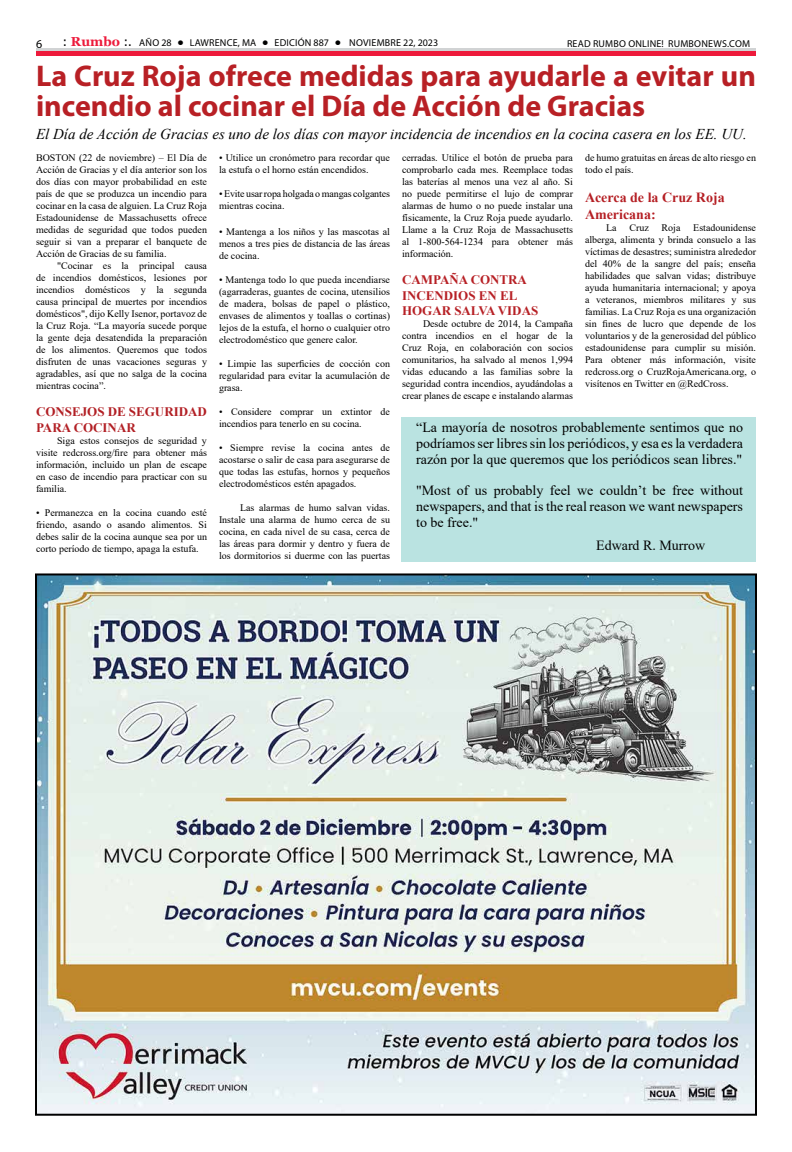
<style>
.page{position:relative;width:792px;height:1152px;background:#fff}
.page>*{position:absolute;margin:0;border:0;box-sizing:border-box;transform-origin:0 0}
.t1{font:700 30px/30px "Myriad Pro";color:#b82025}
.t2{font:italic 15px "Times New Roman";color:#000}
.t3{font:14px/16px "Times New Roman";color:#000;text-align:justify}
.t4{font:700 14px/16.8px "Times New Roman";color:#b51f24}
.t5{font:700 13px/15.6px "Times New Roman";color:#b72025}
.t6{font:700 13px/15.6px "Times New Roman";color:#b21f24}
.t7{font:12px "Myriad Pro";color:#000}
.t8{font:10px/12px "Times New Roman";color:#000;text-align:justify}
.t9{font:10px "Myriad Pro";letter-spacing:.02em;color:#000}
.s1{font-family:"Tahoma";font-size:12px}
.s2{font-family:"Georgia";font-weight:700;font-size:13px;color:#ed1a3b}
.s3{font-family:"Tahoma";font-weight:700;color:#fff}
</style>
<div class="page">
<div style="left:36px;top:51px;width:720px;height:5px;background:#ed1a3b"></div>
<hr style="left:36px;top:48px;width:720px;height:2px;background:#d1d3d4">
<img style="left:38px;top:576px;width:716px;height:537px">
<div style="left:402px;top:417px;width:354px;height:144px;background:#bae3e1"></div>
<p class="t7" style="left:36px;top:37px;width:8px">6</p>
<p class="t9" style="left:63px;top:36px;width:377px"><span class="s1">:</span> <span class="s2">Rumbo</span> <span class="s1">:.</span> AÑO 28 <span class="s3">•</span> LAWRENCE, MA <span class="s3">•</span> EDICIÓN 887 <span class="s3">•</span> NOVIEMBRE 22, 2023</p>
<p class="t9" style="left:567px;top:37px;width:185px">READ RUMBO ONLINE! RUMBONEWS.COM</p>
<h1 class="t1" style="left:36px;top:60px;width:721px">La Cruz Roja ofrece medidas para ayudarle a evitar un incendio al cocinar el Día de Acción de Gracias</h1>
<h2 class="t2" style="left:36px;top:123px;width:712px">El Día de Acción de Gracias es uno de los días con mayor incidencia de incendios en la cocina casera en los EE. UU.</h2>
<p class="t8" style="left:585px;top:151px;width:173px">de humo gratuitas en áreas de alto riesgo en todo el país.</p>
<h3 class="t4" style="left:585px;top:188px;width:141px">Acerca de la Cruz Roja<br>Americana:</h3>
<p class="t8" style="left:606px;top:221px;width:12px">La</p>
<p class="t8" style="left:629px;top:221px;width:21px">Cruz</p>
<p class="t8" style="left:662px;top:221px;width:20px">Roja</p>
<p class="t8" style="left:36px;top:151px;width:173px">BOSTON (22 de noviembre) – El Día de Acción de Gracias y el día anterior son los dos días con mayor probabilidad en este país de que se produzca un incendio para cocinar en la casa de alguien. La Cruz Roja Estadounidense de Massachusetts ofrece medidas de seguridad que todos pueden seguir si van a preparar el banquete de Acción de Gracias de su familia.</p>
<p class="t8" style="left:36px;top:259px;width:173px;text-indent:21px">"Cocinar es la principal causa de incendios domésticos, lesiones por incendios domésticos y la segunda causa principal de muertes por incendios domésticos", dijo Kelly Isenor, portavoz de la Cruz Roja. “La mayoría sucede porque la gente deja desatendida la preparación de los alimentos. Queremos que todos disfruten de unas vacaciones seguras y agradables, así que no salga de la cocina mientras cocina”.</p>
<h3 class="t6" style="left:36px;top:404px;width:172px">CONSEJOS DE SEGURIDAD<br>PARA COCINAR</h3>
<p class="t8" style="left:36px;top:434px;width:173px;text-indent:21px">Siga estos consejos de seguridad y visite redcross.org/fire para obtener más información, incluido un plan de escape en caso de incendio para practicar con su familia.</p>
<p class="t8" style="left:36px;top:506px;width:173px">• Permanezca en la cocina cuando esté friendo, asando o asando alimentos. Si debes salir de la cocina aunque sea por un corto período de tiempo, apaga la estufa.</p>
<p class="t8" style="left:219px;top:151px;width:173px">• Utilice un cronómetro para recordar que la estufa o el horno están encendidos.</p>
<p class="t8" style="left:219px;top:187px;width:173px">• Evite usar ropa holgada o mangas colgantes mientras cocina.</p>
<p class="t8" style="left:219px;top:225px;width:173px">• Mantenga a los niños y las mascotas al menos a tres pies de distancia de las áreas de cocina.</p>
<p class="t8" style="left:219px;top:273px;width:173px">• Mantenga todo lo que pueda incendiarse (agarraderas, guantes de cocina, utensilios de madera, bolsas de papel o plástico, envases de alimentos y toallas o cortinas) lejos de la estufa, el horno o cualquier otro electrodoméstico que genere calor.</p>
<p class="t8" style="left:219px;top:357px;width:173px">• Limpie las superficies de cocción con regularidad para evitar la acumulación de grasa.</p>
<p class="t8" style="left:219px;top:405px;width:173px">• Considere comprar un extintor de incendios para tenerlo en su cocina.</p>
<p class="t8" style="left:219px;top:441px;width:173px">• Siempre revise la cocina antes de acostarse o salir de casa para asegurarse de que todas las estufas, hornos y pequeños electrodomésticos estén apagados.</p>
<p class="t8" style="left:219px;top:501px;width:173px;text-indent:21px">Las alarmas de humo salvan vidas.<br>Instale una alarma de humo cerca de su cocina, en cada nivel de su casa, cerca de las áreas para dormir y dentro y fuera de los dormitorios si duerme con las puertas</p>
<p class="t8" style="left:402px;top:151px;width:173px">cerradas. Utilice el botón de prueba para comprobarlo cada mes. Reemplace todas las baterías al menos una vez al año. Si no puede permitirse el lujo de comprar alarmas de humo o no puede instalar una físicamente, la Cruz Roja puede ayudarlo.<br>Llame a la Cruz Roja de Massachusetts al 1-800-564-1234 para obtener más información.</p>
<h3 class="t5" style="left:402px;top:272px;width:138px">CAMPAÑA CONTRA<br>INCENDIOS EN EL<br>HOGAR SALVA VIDAS</h3>
<p class="t8" style="left:402px;top:318px;width:173px;text-indent:21px">Desde octubre de 2014, la Campaña contra incendios en el hogar de la Cruz Roja, en colaboración con socios comunitarios, ha salvado al menos 1,994 vidas educando a las familias sobre la seguridad contra incendios, ayudándolas a crear planes de escape e instalando alarmas</p>
<p class="t8" style="left:585px;top:221px;width:173px;text-indent:108px">Estadounidense alberga, alimenta y brinda consuelo a las víctimas de desastres; suministra alrededor del 40% de la sangre del país; enseña habilidades que salvan vidas; distribuye ayuda humanitaria internacional; y apoya a veteranos, miembros militares y sus familias. La Cruz Roja es una organización sin fines de lucro que depende de los voluntarios y de la generosidad del público estadounidense para cumplir su misión.<br>Para obtener más información, visite redcross.org o CruzRojaAmericana.org, o visítenos en Twitter en @RedCross.</p>
<h3 class="t3" style="left:416px;top:419px;width:328px">“La mayoría de nosotros probablemente sentimos que no podríamos ser libres sin los periódicos, y esa es la verdadera razón por la que queremos que los periódicos sean libres."</h3>
<h3 class="t3" style="left:416px;top:481px;width:328px">"Most of us probably feel we couldn’t be free without newspapers, and that is the real reason we want newspapers to be free."</h3>
<h3 class="t3" style="left:596px;top:536px;width:111px">Edward R. Murrow</h3>
</div>
